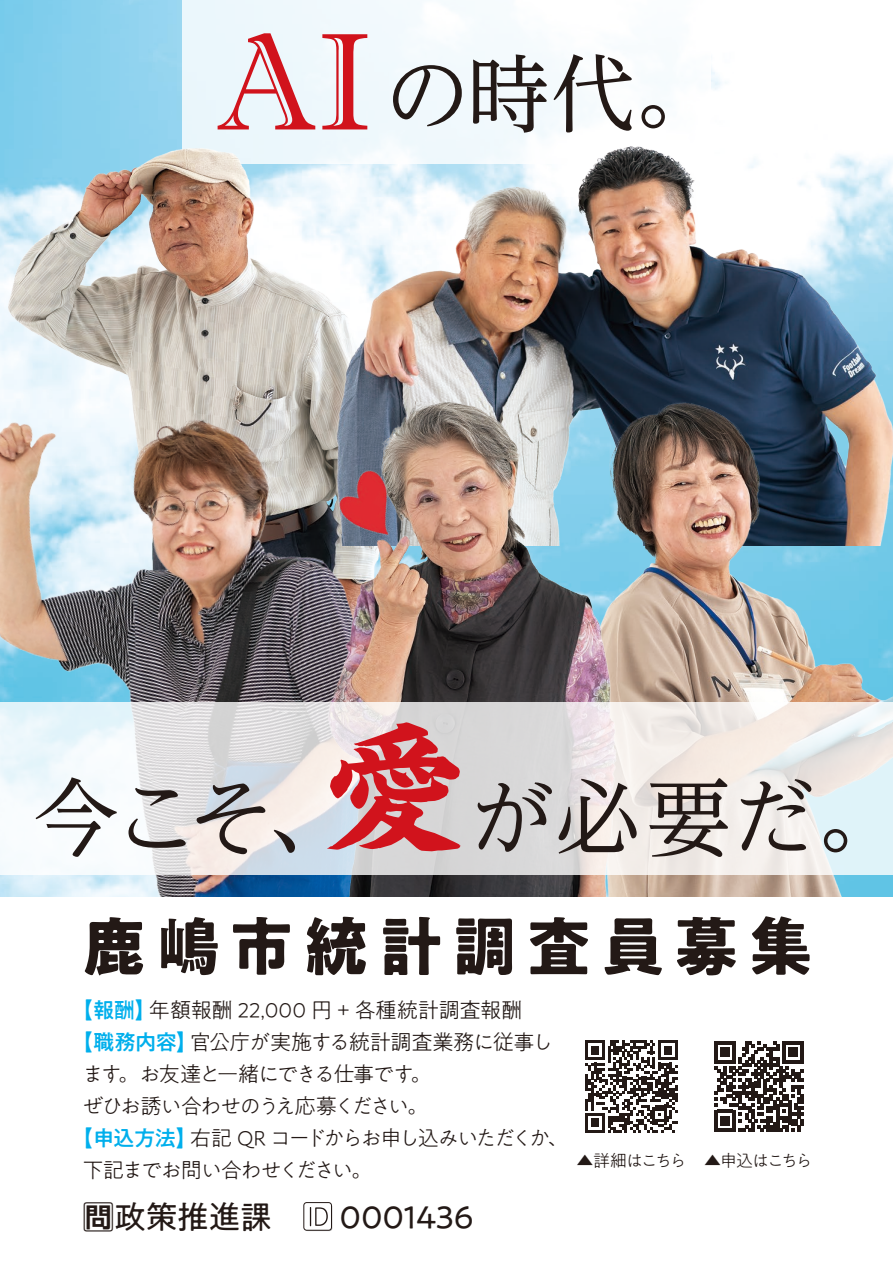
<style>
.page{position:relative;width:893px;height:1263px;background:#fff}
.page>*{position:absolute;margin:0;border:0;box-sizing:border-box;transform-origin:0 0}
.t1{font:85.05px "UD Reimin Pro";color:#231916}
.t2{font:700 63.75px "PA1 Gothic Std N";letter-spacing:.17em;color:#231916}
.t3{font:31.95px "PA1 Gothic Std N";letter-spacing:-.015em;color:#231916}
.t4{font:300 21.3px/32px "PA1 Gothic Std N";letter-spacing:-.075em;color:#231916}
.t5{font:300 21.3px "PA1 Gothic Std N";letter-spacing:-.02em;color:#231916}
.t6{font:300 21.3px "PA1 Gothic Std N";letter-spacing:-.11em;color:#231916}
.t7{font:300 21.3px "PA1 Gothic Std N";letter-spacing:-.04em;color:#231916}
.t8{font:500 21.3px "PA1 Gothic Std N";letter-spacing:-.025em;color:#00afec}
.t9{font:300 16.95px "PA1 Gothic Std N";letter-spacing:-.13em;color:#231916}
.s1{font-family:"Imprint MT Shadow";font-size:138.15px;color:#d1131c}
.s2{font-family:"Kaisho MCBK1 Pro De";font-weight:700;font-size:138.15px;color:#d1131c}
.s3{font-family:"UD Shin Go Pro De";font-weight:700}
</style>
<div class="page">
<div style="left:182px;top:0;width:529px;height:164px;background:#f4fafd"></div>
<img style="left:0;top:83px;width:314px;height:249px">
<img style="left:314px;top:99px;width:579px;height:262px">
<img style="left:0;top:332px;width:367px;height:565px">
<img style="left:493px;top:346px;width:400px;height:551px">
<img style="left:281px;top:361px;width:379px;height:536px">
<svg style="left:0;top:703px;width:893px;height:172px"></svg>
<svg style="left:305px;top:1204px;width:27px;height:27px"></svg>
<div style="left:304px;top:1202px;width:27px;height:28px;background:#fff;border-radius:3px"></div>
<div style="left:304px;top:1202px;width:28px;height:28px;border:1px solid #231916;border-radius:3px"></div>
<svg style="left:310px;top:1207px;width:18px;height:19px"></svg>
<svg style="left:585px;top:1040px;width:93px;height:93px"></svg>
<svg style="left:714px;top:1041px;width:90px;height:90px"></svg>
<img style="left:325px;top:458px;width:90px;height:88px">
<h1 class="t1" style="left:216px;top:24px;width:504px"><span class="s1">AI</span>の時代。</h1>
<h1 class="t1" style="left:34px;top:748px;width:319px">今こそ、</h1>
<h1 class="t1" style="left:326px;top:748px;width:577px"><span class="s2">愛</span>が必要だ。</h1>
<h2 class="t2" style="left:82px;top:906px;width:732px">鹿嶋市統計調査員募集</h2>
<p class="t5" style="left:149px;top:998px;width:375px">年額報酬 22,000 円 + 各種統計調査報酬</p>
<p class="t8" style="left:72px;top:997px;width:86px">【報酬】</p>
<p class="t8" style="left:72px;top:1029px;width:127px">【職務内容】</p>
<p class="t7" style="left:190px;top:1030px;width:365px">官公庁が実施する統計調査業務に従事し</p>
<p class="t4" style="left:118px;top:1059px;width:298px">。お友達と一緒にできる仕事です</p>
<p class="t4" style="left:82px;top:1059px;width:347px">ます<br>ぜひお誘い合わせのうえ応募ください。</p>
<p class="t4" style="left:410px;top:1059px;width:23px">。</p>
<p class="t8" style="left:72px;top:1125px;width:126px">【申込方法】</p>
<p class="t4" style="left:82px;top:1155px;width:292px">下記までお問い合わせください。</p>
<h3 class="t3" style="left:339px;top:1199px;width:136px">0001436</h3>
<p class="t6" style="left:190px;top:1126px;width:362px">右記 QR コードからお申し込みいただくか</p>
<p class="t4" style="left:547px;top:1123px;width:23px">、</p>
<h3 class="t3" style="left:82px;top:1199px;width:191px"><span class="s3">問</span>政策推進課</h3>
<p class="t9" style="left:577px;top:1152px;width:111px">▲詳細はこちら</p>
<p class="t9" style="left:704px;top:1152px;width:110px">▲申込はこちら</p>
</div>
